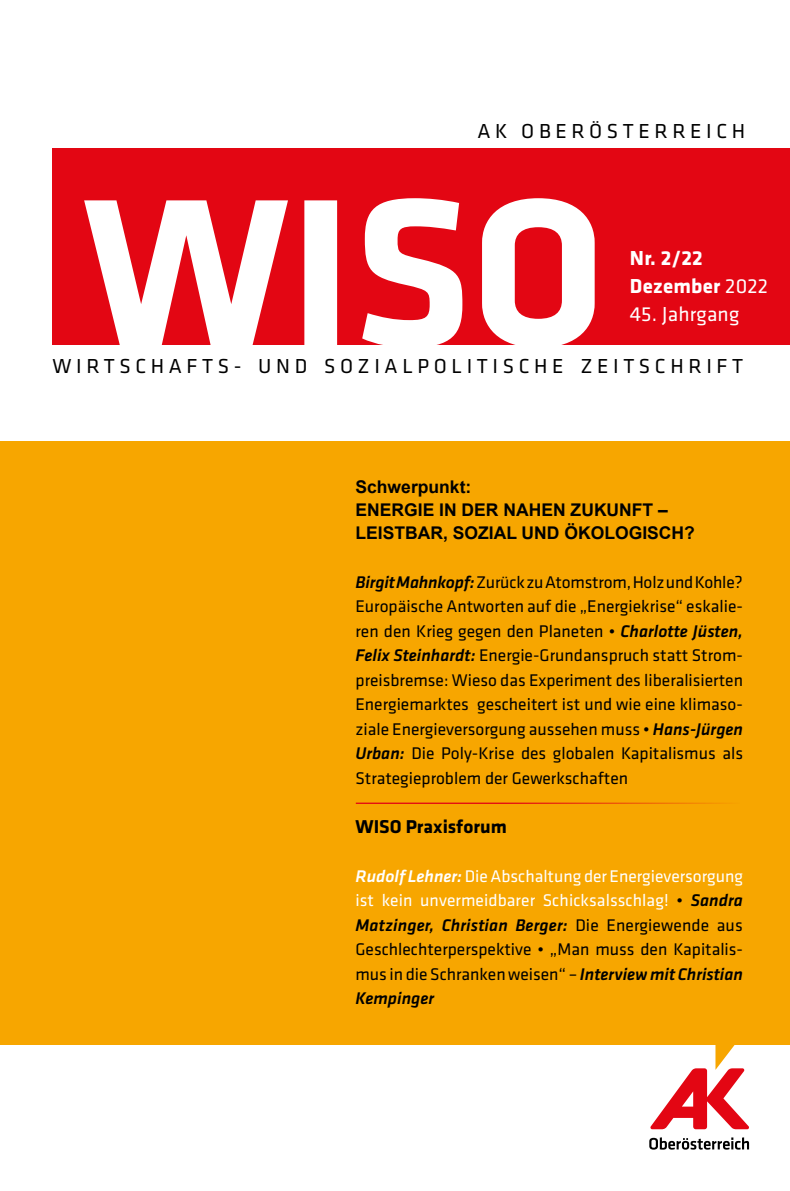
<style>
.page{position:relative;width:790px;height:1191px;background:#fff}
.page>*{position:absolute;margin:0;border:0;box-sizing:border-box;transform-origin:0 0}
.t1{font:21px "Klavika";letter-spacing:.22em;color:#000}
.t2{font:700 21px/28px "Klavika";letter-spacing:.01em;color:#fff}
.t3{font:21px "Klavika";letter-spacing:.01em;color:#fff}
.t4{font:700 19.25px "Klavika";color:#000}
.t5{font:17.5px/24.5px "Klavika";color:#000;text-align:justify}
.t6{font:700 17.5px/22.8px "Arial";color:#000}
.s1{font-weight:400}
.s2{font-weight:500;font-style:italic}
.s3{font-weight:500;font-style:italic;color:#fff}
.s4{color:#fff}
</style>
<div class="page">
<div style="left:0;top:441px;width:789px;height:603px;background:#f7a600"></div>
<svg style="left:649px;top:1137px;width:99px;height:12px"></svg>
<hr style="left:355px;top:802px;width:384px;height:2px;background:#e30613">
<div style="left:53px;top:149px;width:736px;height:196px;background:#e30613"></div>
<svg style="left:84px;top:198px;width:510px;height:147px;fill:#fff"></svg>
<svg style="left:649px;top:1044px;width:113px;height:85px"></svg>
<p class="t1" style="left:477px;top:118px;width:269px">AK OBERÖSTERREICH</p>
<p class="t2" style="left:629px;top:243px;width:140px">Nr. 2/22<br>Dezember <span class="s1">2022</span></p>
<p class="t3" style="left:629px;top:301px;width:111px">45. Jahrgang</p>
<p class="t1" style="left:53px;top:352px;width:691px">WIRTSCHAFTS- UND SOZIALPOLITISCHE ZEITSCHRIFT</p>
<p class="t6" style="left:355px;top:476px;width:340px">Schwerpunkt:<br>ENERGIE IN DER NAHEN ZUKUNFT –<br>LEISTBAR, SOZIAL UND ÖKOLOGISCH?</p>
<p class="t5" style="left:355px;top:569px;width:389px"><span class="s2">Birgit Mahnkopf:</span> Zurück zu Atomstrom, Holz und Kohle?<br>Europäische Antworten auf die „Energiekrise“ eskalie&shy;ren den Krieg gegen den Planeten • <span class="s2">Charlotte Jüsten, Felix Steinhardt:</span> Energie-Grundanspruch statt Strom&shy;preisbremse: Wieso das Experiment des liberalisierten Energiemarktes gescheitert ist und wie eine klimaso&shy;ziale Energieversorgung aussehen muss • <span class="s2">Hans-Jürgen Urban:</span> Die Poly-Krise des globalen Kapitalismus als Strategieproblem der Gewerkschaften</p>
<p class="t4" style="left:355px;top:812px;width:153px">WISO Praxisforum</p>
<p class="t5" style="left:355px;top:863px;width:389px"><span class="s3">Rudolf Lehner:</span> <span class="s4">Die Abschaltung der Energieversorgung ist kein unvermeidbarer Schicksalsschlag!</span> • <span class="s2">Sandra Matzinger, Christian Berger:</span> Die Energiewende aus Geschlechterperspektive • „Man muss den Kapitalis&shy;mus in die Schranken weisen“ – <span class="s2">Interview mit Christian Kempinger</span></p>
</div>
